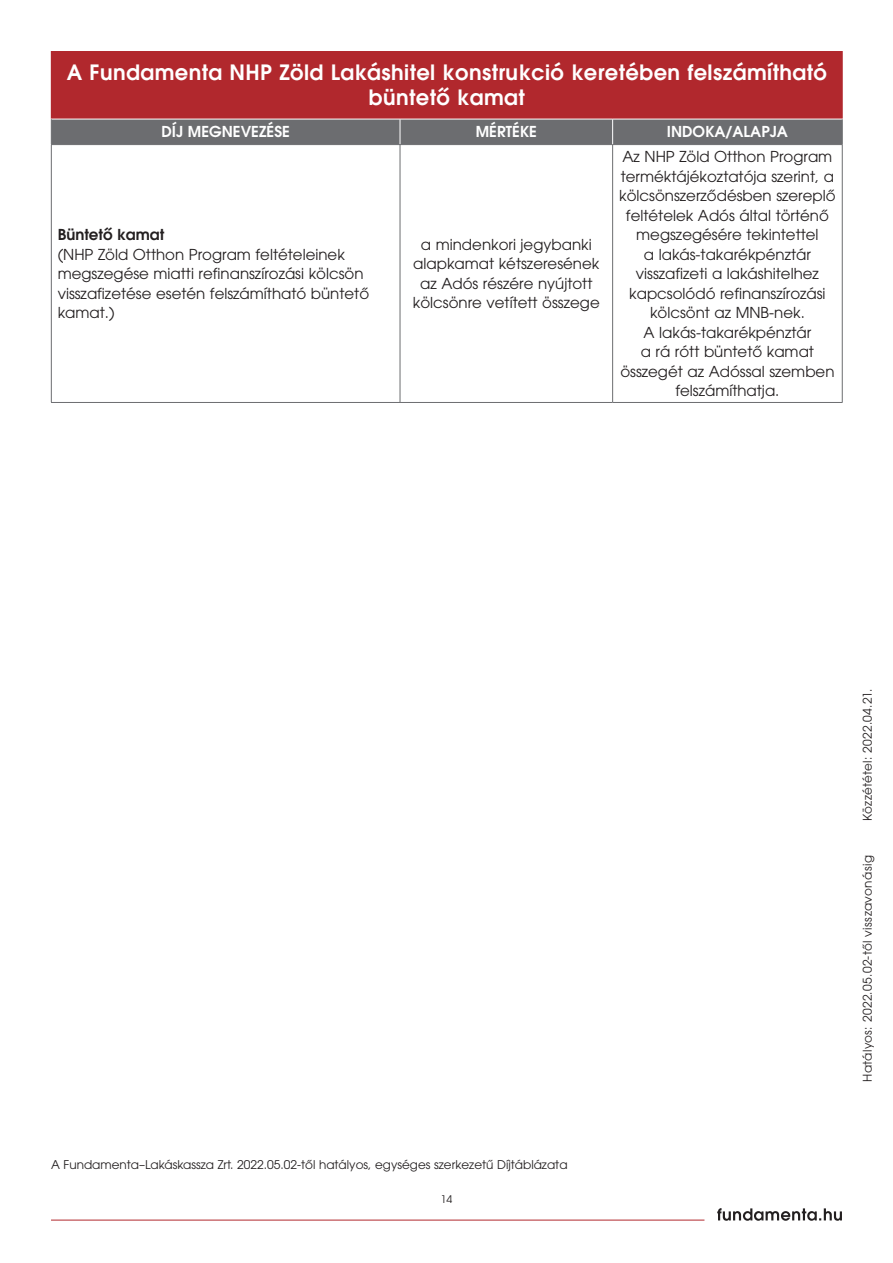
<style>
.page{position:relative;width:893px;height:1263px;background:#fff}
.page>*{position:absolute;margin:0;border:0;box-sizing:border-box;transform-origin:0 0}
.t1{font:600 21px/25.2px "ITC Avant Garde Pro";letter-spacing:.02em;color:#fff;text-align:center}
.t2{font:15px/19.5px "ITC Avant Garde Pro";color:#231f20;text-align:center}
.t3{font:600 15px "ITC Avant Garde Pro";color:#fff}
.t4{font:600 15px "ITC Avant Garde Pro";color:#231f20}
.t5{font:12px "ITC Avant Garde Pro";color:#231f20}
.t6{font:12px "ITC Avant Garde Pro";letter-spacing:.035em;color:#231f20}
.t7{font:10.5px "ITC Avant Garde Pro";color:#231f20}
</style>
<div class="page">
<svg style="left:717px;top:1208px;width:125px;height:13px"></svg>
<hr style="left:51px;top:1220px;width:653px;height:1px;background:#b1282d">
<div style="left:51px;top:51px;width:791px;height:68px;background:#b1282d"></div>
<svg style="left:52px;top:145px;width:790px;height:257px"></svg>
<hr style="left:400px;top:145px;width:1px;height:257px;background:#6c6d70">
<hr style="left:612px;top:145px;width:1px;height:257px;background:#6c6d70">
<hr style="left:842px;top:51px;width:1px;height:68px;background:#b1282d">
<div style="left:51px;top:119px;width:792px;height:26px;background:#6c6d70"></div>
<hr style="left:51px;top:144px;width:349px;height:1px;background:#6c6d70">
<hr style="left:51px;top:145px;width:1px;height:257px;background:#6c6d70">
<hr style="left:400px;top:144px;width:213px;height:1px;background:#6c6d70">
<hr style="left:613px;top:144px;width:229px;height:1px;background:#6c6d70">
<hr style="left:842px;top:145px;width:1px;height:257px;background:#6c6d70">
<hr style="left:51px;top:402px;width:349px;height:1px;background:#6c6d70">
<hr style="left:400px;top:402px;width:213px;height:1px;background:#6c6d70">
<hr style="left:613px;top:402px;width:229px;height:1px;background:#6c6d70">
<h1 class="t1" style="left:67px;top:59px;width:762px">A Fundamenta NHP Zöld Lakáshitel konstrukció keretében felszámítható büntető kamat</h1>
<p class="t3" style="left:161px;top:122px;width:130px">DÍJ MEGNEVEZÉSE</p>
<p class="t3" style="left:476px;top:122px;width:63px">MÉRTÉKE</p>
<p class="t3" style="left:667px;top:122px;width:123px">INDOKA/ALAPJA</p>
<p class="t4" style="left:58px;top:225px;width:108px">Büntető kamat</p>
<p class="t2" style="left:58px;top:244px;width:313px;text-align:left">(NHP Zöld Otthon Program feltételeinek megszegése miatti refinanszírozási kölcsön visszafizetése esetén felszámítható büntető kamat.)</p>
<p class="t2" style="left:413px;top:234px;width:188px">a mindenkori jegybanki alapkamat kétszeresének az Adós részére nyújtott kölcsönre vetített összege</p>
<p class="t2" style="left:619px;top:147px;width:218px">Az NHP Zöld Otthon Program terméktájékoztatója szerint, a kölcsönszerződésben szereplő feltételek Adós által történő megszegésére tekintettel<br>a lakás-takarékpénztár visszafizeti a lakáshitelhez kapcsolódó refinanszírozási kölcsönt az MNB-nek.<br>A lakás-takarékpénztár<br>a rá rótt büntető kamat összegét az Adóssal szemben felszámíthatja.</p>
<p class="t5" style="left:51px;top:1157px;width:518px">A Fundamenta–Lakáskassza Zrt. 2022.05.02-től hatályos, egységes szerkezetű Díjtáblázata</p>
<p class="t7" style="left:441px;top:1192px;width:13px">14</p>
<p class="t5" style="left:860px;top:821px;width:134px;rotate:-90deg">Közzététel: 2022.04.21.</p>
<p class="t6" style="left:860px;top:1082px;width:228px;rotate:-90deg">Hatályos: 2022.05.02-től visszavonásig</p>
</div>
